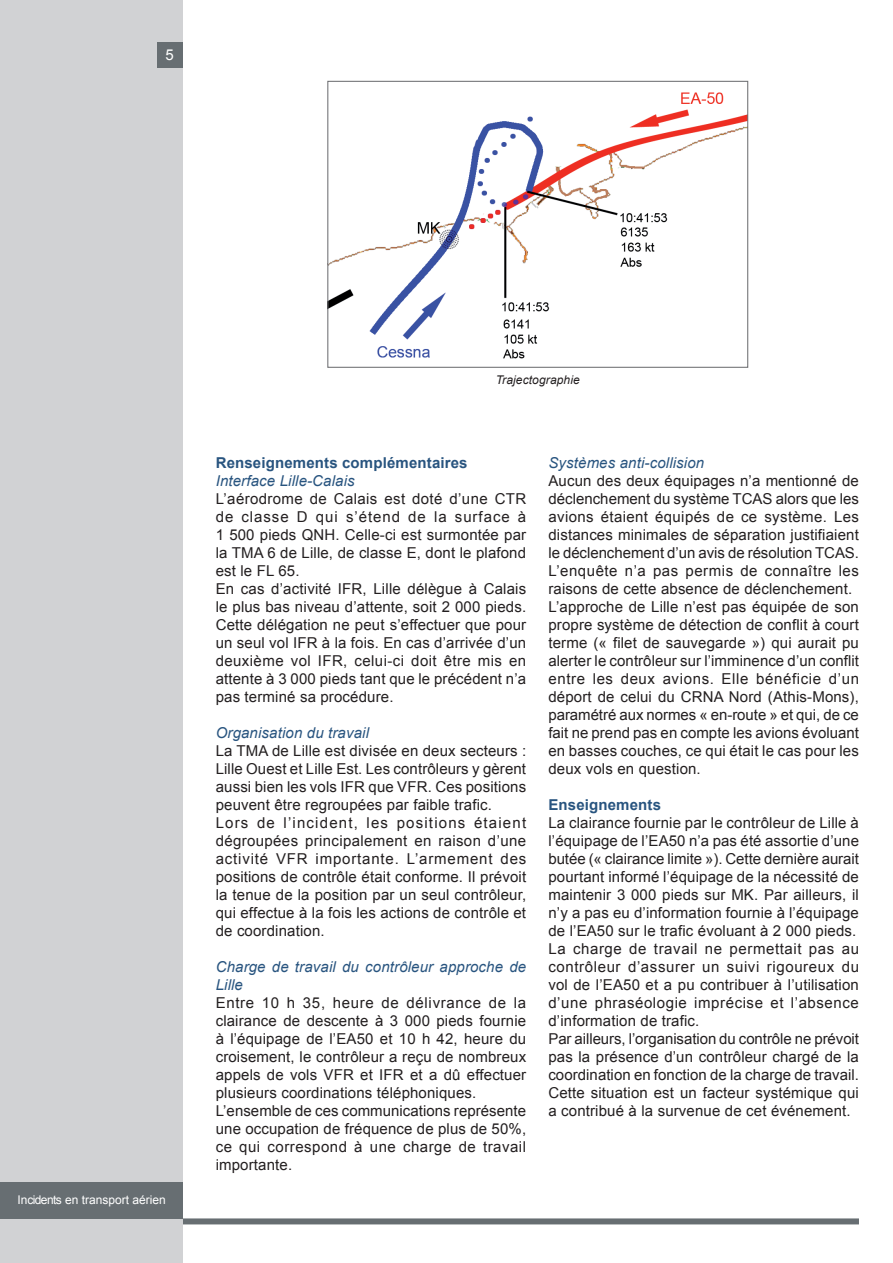
<style>
.page{position:relative;width:893px;height:1263px;background:#fff}
.page>*{position:absolute;margin:0;border:0;box-sizing:border-box;transform-origin:0 0}
.t1{font:15px/18px "Arial";letter-spacing:.01em;color:#231f20}
.t2{font:italic 15px/18px "Arial";letter-spacing:.01em;color:#28547f}
.t3{font:700 15px "Arial";letter-spacing:.01em;color:#28547f}
.t4{font:15px "Arial";color:#fff}
.t5{font:12px "Arial";color:#fff}
.t6{font:italic 12px "Arial";letter-spacing:.01em;color:#231f20}
</style>
<div class="page">
<div style="left:0;top:1218px;width:859px;height:6px;background:#676e72"></div>
<div style="left:0;top:0;width:183px;height:1263px;background:#d1d2d4"></div>
<div style="left:0;top:1182px;width:183px;height:36px;background:#676e72"></div>
<div style="left:157px;top:43px;width:26px;height:25px;background:#676e72"></div>
<img style="left:329px;top:92px;width:417px;height:267px">
<div style="left:327px;top:81px;width:421px;height:287px;border:1px solid #717275"></div>
<p class="t4" style="left:166px;top:45px;width:10px">5</p>
<p class="t5" style="left:17px;top:1192px;width:150px">i ncidents en transport aérien</p>
<p class="t6" style="left:496px;top:372px;width:86px">Trajectographie</p>
<p class="t3" style="left:216px;top:453px;width:253px">Renseignements complémentaires</p>
<p class="t2" style="left:216px;top:472px;width:141px">Interface Lille-Calais</p>
<p class="t1" style="left:216px;top:490px;width:312px">L’aérodrome de Calais est doté d’une CTR de classe D qui s’étend de la surface à 1 500 pieds QNH. Celle-ci est surmontée par la TMA 6 de Lille, de classe E, dont le plafond est le FL 65.<br>En cas d’activité IFR, Lille délègue à Calais le plus bas niveau d’attente, soit 2 000 pieds.<br>Cette délégation ne peut s’effectuer que pour un seul vol IFR à la fois. En cas d’arrivée d’un deuxième vol IFR, celui-ci doit être mis en attente à 3 000 pieds tant que le précédent n’a pas terminé sa procédure.</p>
<p class="t2" style="left:216px;top:724px;width:155px">Organisation du travail</p>
<p class="t1" style="left:216px;top:742px;width:312px">La TMA de Lille est divisée en deux secteurs :<br>Lille Ouest et Lille Est. Les contrôleurs y gèrent aussi bien les vols IFR que VFR. Ces positions peuvent être regroupées par faible trafic.<br>Lors de l’incident, les positions étaient dégroupées principalement en raison d’une activité VFR importante. L’armement des positions de contrôle était conforme. Il prévoit la tenue de la position par un seul contrôleur, qui effectue à la fois les actions de contrôle et de coordination.</p>
<p class="t2" style="left:216px;top:958px;width:312px">Charge de travail du contrôleur approche de<br>Lille</p>
<p class="t1" style="left:216px;top:994px;width:312px">Entre 10 h 35, heure de délivrance de la clairance de descente à 3 000 pieds fournie à l’équipage de l’EA50 et 10 h 42, heure du croisement, le contrôleur a reçu de nombreux appels de vols VFR et IFR et a dû effectuer plusieurs coordinations téléphoniques.<br>L’ensemble de ces communications représente une occupation de fréquence de plus de 50%, ce qui correspond à une charge de travail importante.</p>
<p class="t2" style="left:548px;top:454px;width:157px">Systèmes anti-collision</p>
<p class="t1" style="left:548px;top:472px;width:312px">Aucun des deux équipages n’a mentionné de déclenchement du système TCAS alors que les avions étaient équipés de ce système. Les distances minimales de séparation justifiaient le déclenchement d’un avis de résolution TCAS.<br>L’enquête n’a pas permis de connaître les raisons de cette absence de déclenchement.<br>L’approche de Lille n’est pas équipée de son propre système de détection de conflit à court terme (« filet de sauvegarde ») qui aurait pu alerter le contrôleur sur l’imminence d’un conflit entre les deux avions. Elle bénéficie d’un déport de celui du CRNA Nord (Athis-Mons), paramétré aux normes « en-route » et qui, de ce fait ne prend pas en compte les avions évoluant en basses couches, ce qui était le cas pour les deux vols en question.</p>
<p class="t3" style="left:548px;top:795px;width:114px">Enseignements</p>
<p class="t1" style="left:548px;top:814px;width:312px">La clairance fournie par le contrôleur de Lille à l’équipage de l’EA50 n’a pas été assortie d’une butée (« clairance limite »). Cette dernière aurait pourtant informé l’équipage de la nécessité de maintenir 3 000 pieds sur MK. Par ailleurs, il n’y a pas eu d’information fournie à l’équipage de l’EA50 sur le trafic évoluant à 2 000 pieds.<br>La charge de travail ne permettait pas au contrôleur d’assurer un suivi rigoureux du vol de l’EA50 et a pu contribuer à l’utilisation d’une phraséologie imprécise et l’absence d’information de trafic.<br>Par ailleurs, l’organisation du contrôle ne prévoit pas la présence d’un contrôleur chargé de la coordination en fonction de la charge de travail.<br>Cette situation est un facteur systémique qui a contribué à la survenue de cet événement.</p>
</div>
